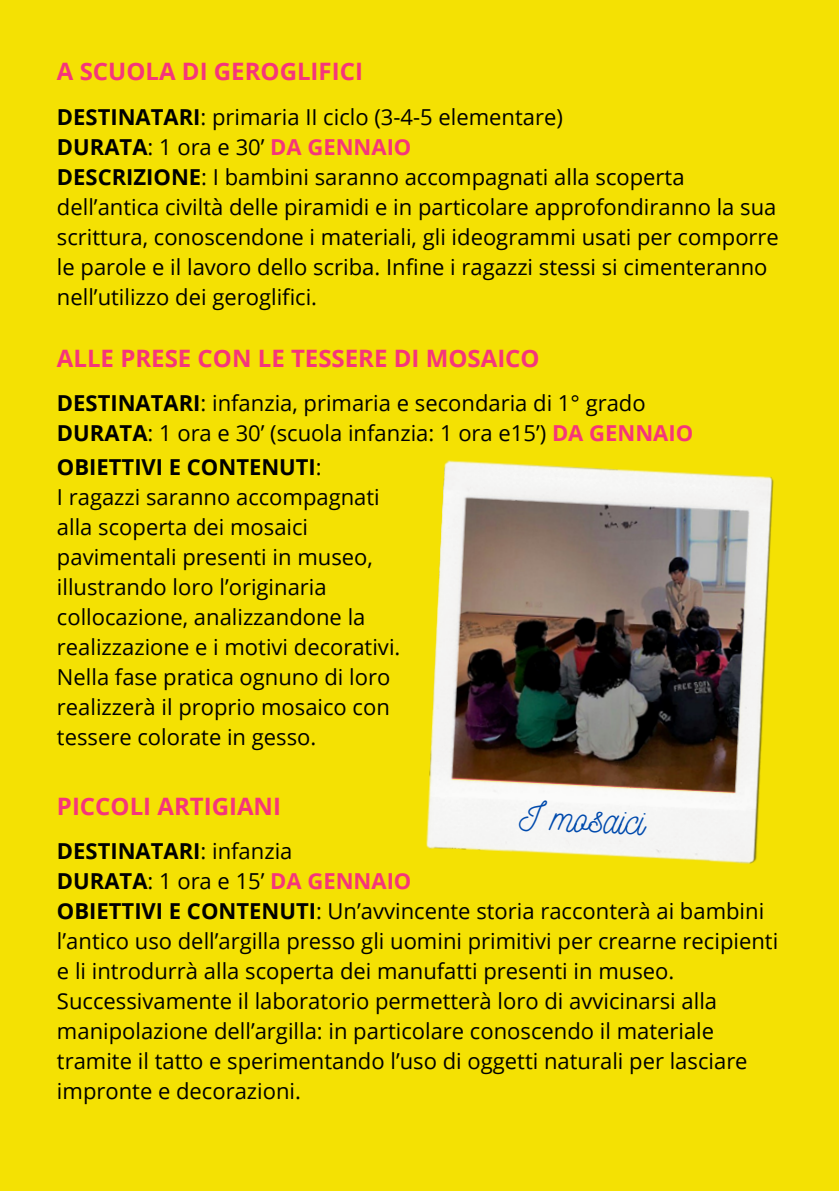
<style>
.page{position:relative;width:839px;height:1191px;background:#fff}
.page>*{position:absolute;margin:0;border:0;box-sizing:border-box;transform-origin:0 0}
.t1{font:37.8px "Harmonie";color:#004aad}
.t2{font:700 24px "Open Sans";color:#f6357b}
.t3{font:22px/30px "Open Sans";color:#000}
.s1{font-weight:700}
.s2{font-weight:700;color:#f6357b}
</style>
<div class="page">
<div style="left:0;top:0;width:838px;height:1191px;background:#f4e103"></div>
<img style="left:426px;top:460px;width:348px;height:404px">
<p class="t2" style="left:57px;top:55px;width:307px">A SCUOLA DI GEROGLIFICI</p>
<p class="t3" style="left:57px;top:101px;width:723px"><span class="s1">DESTINATARI</span>: primaria II ciclo (3-4-5 elementare)<br><span class="s1">DURATA</span>: 1 ora e 30’ <span class="s2">DA GENNAIO<br></span><span class="s1">DESCRIZIONE</span>: I bambini saranno accompagnati alla scoperta dell’antica civiltà delle piramidi e in particolare approfondiranno la sua scrittura, conoscendone i materiali, gli ideogrammi usati per comporre le parole e il lavoro dello scriba. Infine i ragazzi stessi si cimenteranno nell’utilizzo dei geroglifici.</p>
<p class="t2" style="left:57px;top:341px;width:484px">ALLE PRESE CON LE TESSERE DI MOSAICO</p>
<p class="t3" style="left:57px;top:388px;width:637px"><span class="s1">DESTINATARI</span>: infanzia, primaria e secondaria di 1° grado<br><span class="s1">DURATA</span>: 1 ora e 30’ (scuola infanzia: 1 ora e15’) <span class="s2">DA GENNAIO</span></p>
<p class="t3" style="left:57px;top:451px;width:345px"><span class="s1">OBIETTIVI E CONTENUTI</span>:<br>I ragazzi saranno accompagnati alla scoperta dei mosaici pavimentali presenti in museo, illustrando loro l’originaria collocazione, analizzandone la realizzazione e i motivi decorativi.<br>Nella fase pratica ognuno di loro realizzerà il proprio mosaico con tessere colorate in gesso.</p>
<p class="t2" style="left:57px;top:789px;width:226px">PICCOLI ARTIGIANI</p>
<p class="t3" style="left:57px;top:836px;width:722px"><span class="s1">DESTINATARI</span>: infanzia<br><span class="s1">DURATA</span>: 1 ora e 15’ <span class="s2">DA GENNAIO<br></span><span class="s1">OBIETTIVI E CONTENUTI</span>: Un’avvincente storia racconterà ai bambini l’antico uso dell’argilla presso gli uomini primitivi per crearne recipienti e li introdurrà alla scoperta dei manufatti presenti in museo.<br>Successivamente il laboratorio permetterà loro di avvicinarsi alla manipolazione dell’argilla: in particolare conoscendo il materiale tramite il tatto e sperimentando l’uso di oggetti naturali per lasciare impronte e decorazioni.</p>
<h1 class="t1" style="left:520px;top:805px;width:127px;rotate:3deg">I mosaici</h1>
</div>
